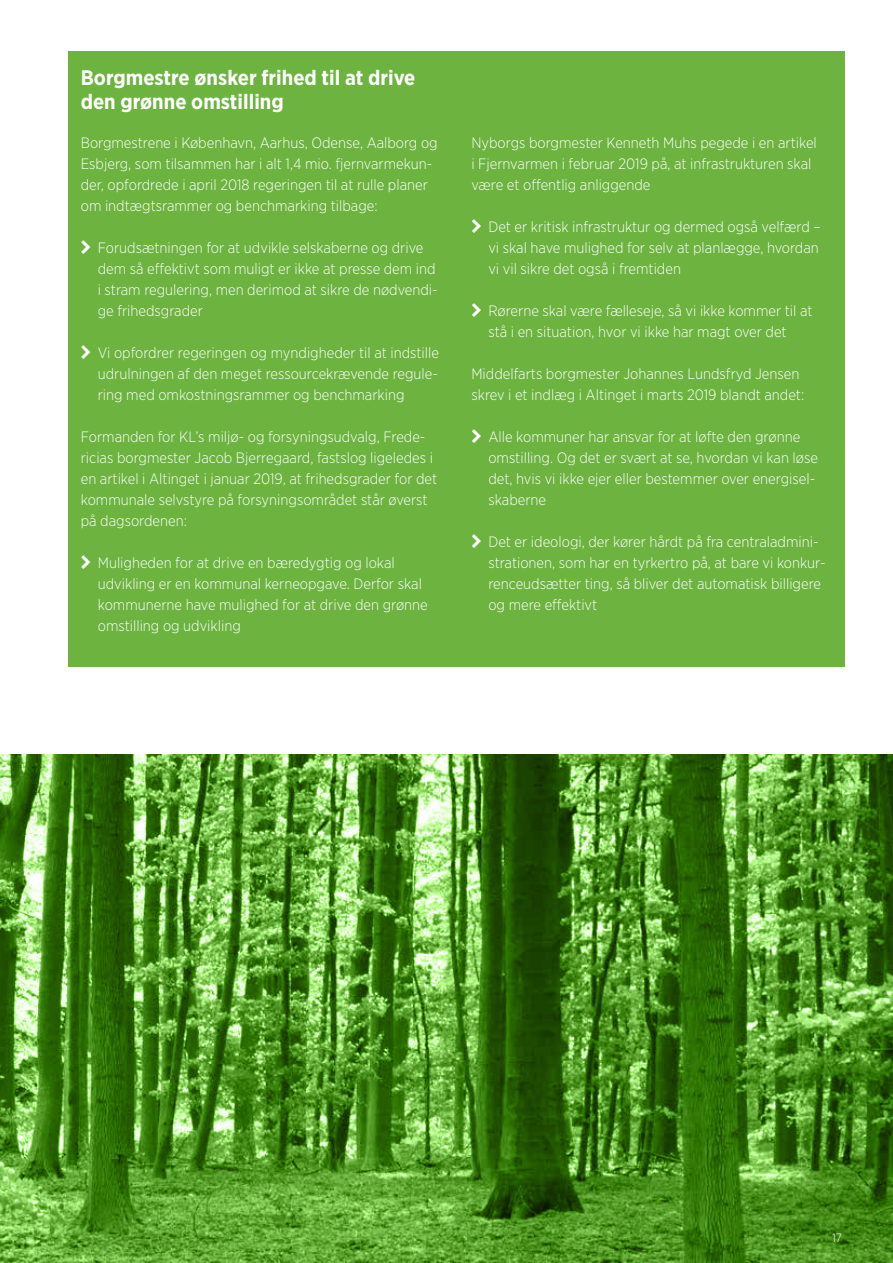
<style>
.page{position:relative;width:893px;height:1263px;background:#fff}
.page>*{position:absolute;margin:0;border:0;box-sizing:border-box;transform-origin:0 0}
.t1{font:700 21px/24px "Gotham Narrow";color:#fff}
.t2{font:300 15px/21px "Gotham Narrow";color:#fff}
.t3{font:300 12px "Gotham Narrow";color:#fff}
</style>
<div class="page">
<div style="left:68px;top:51px;width:777px;height:615px;background:#6cb33f"></div>
<svg style="left:0;top:755px;width:893px;height:508px;background:#4f8e27"></svg>
<h1 class="t1" style="left:81px;top:65px;width:336px">Borgmestre ønsker frihed til at drive den grønne omstilling</h1>
<p class="t2" style="left:81px;top:132px;width:358px">Borgmestrene i København, Aarhus, Odense, Aalborg og Esbjerg, som tilsammen har i alt 1,4 mio. fjernvarmekun&shy;der, opfordrede i april 2018 regeringen til at rulle planer om indtægtsrammer og benchmarking tilbage:</p>
<p class="t2" style="left:98px;top:237px;width:341px">Forudsætningen for at udvikle selskaberne og drive dem så effektivt som muligt er ikke at presse dem ind i stram regulering, men derimod at sikre de nødvendi&shy;ge frihedsgrader</p>
<p class="t2" style="left:98px;top:342px;width:343px;text-align:justify">Vi opfordrer regeringen og myndigheder til at indstille udrulningen af den meget ressourcekrævende regule&shy;ring med omkostningsrammer og benchmarking</p>
<p class="t2" style="left:81px;top:426px;width:358px">Formanden for KL’s miljø- og forsyningsudvalg, Frede&shy;ricias borgmester Jacob Bjerregaard, fastslog ligeledes i en artikel i Altinget i januar 2019, at frihedsgrader for det kommunale selvstyre på forsyningsområdet står øverst på dagsordenen:</p>
<p class="t2" style="left:98px;top:552px;width:331px">Muligheden for at drive en bæredygtig og lokal udvikling er en kommunal kerneopgave. Derfor skal kommunerne have mulighed for at drive den grønne omstilling og udvikling</p>
<p class="t2" style="left:471px;top:132px;width:347px">Nyborgs borgmester Kenneth Muhs pegede i en artikel i Fjernvarmen i februar 2019 på, at infrastrukturen skal være et offentlig anliggende</p>
<p class="t2" style="left:488px;top:216px;width:334px">Det er kritisk infrastruktur og dermed også velfærd – vi skal have mulighed for selv at planlægge, hvordan vi vil sikre det også i fremtiden</p>
<p class="t2" style="left:488px;top:300px;width:326px">Rørerne skal være fælleseje, så vi ikke kommer til at stå i en situation, hvor vi ikke har magt over det</p>
<p class="t2" style="left:471px;top:363px;width:334px">Middelfarts borgmester Johannes Lundsfryd Jensen skrev i et indlæg i Altinget i marts 2019 blandt andet:</p>
<p class="t2" style="left:488px;top:426px;width:331px">Alle kommuner har ansvar for at løfte den grønne omstilling. Og det er svært at se, hvordan vi kan løse det, hvis vi ikke ejer eller bestemmer over energisel&shy;skaberne</p>
<p class="t2" style="left:488px;top:531px;width:339px">Det er ideologi, der kører hårdt på fra centraladmini&shy;strationen, som har en tyrkertro på, at bare vi konkur&shy;renceudsætter ting, så bliver det automatisk billigere og mere effektivt</p>
<p class="t3" style="left:832px;top:1230px;width:11px">17</p>
</div>
